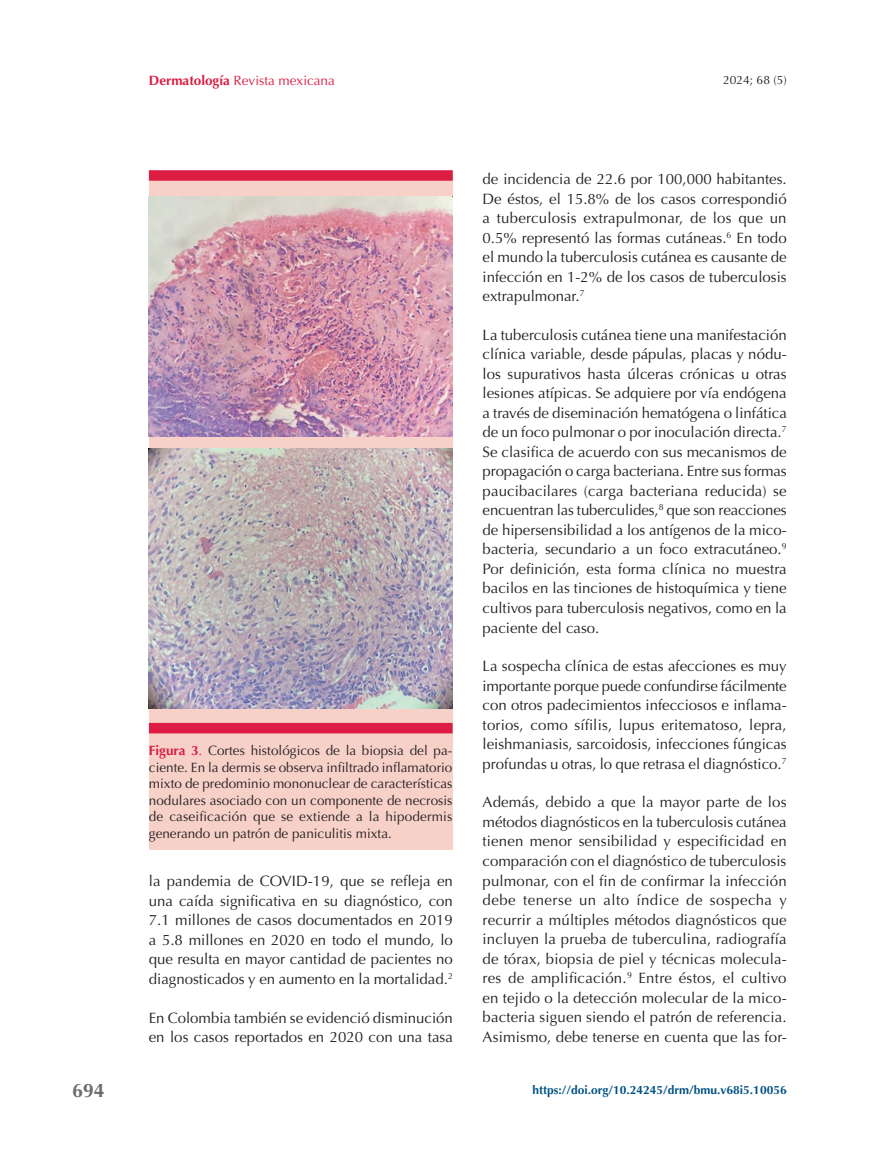
<style>
.page{position:relative;width:893px;height:1149px;background:#fff}
.page>*{position:absolute;margin:0;border:0;box-sizing:border-box;transform-origin:0 0}
.t1{font:700 19.5px "Optima";color:#6c6d70}
.t2{font:15px/19.5px "Optima";color:#231f20;text-align:justify}
.t3{font:13.5px/16.5px "Optima";color:#231f20;text-align:justify}
.t4{font:13.5px "Optima";color:#dc1c42}
.t5{font:700 12px "Optima";color:#025284}
.t6{font:12px "Optima";color:#231f20}
.s1{font-weight:700}
.s2{font-weight:700;color:#dc1c42}
.s3{color:#dc1c42}
</style>
<div class="page">
<div style="left:149px;top:175px;width:304px;height:674px;background:#f7d1c8"></div>
<div style="left:149px;top:722px;width:304px;height:11px;background:#dc1c42"></div>
<div style="left:149px;top:170px;width:304px;height:11px;background:#dc1c42"></div>
<img style="left:148px;top:196px;width:304px;height:240px">
<img style="left:149px;top:449px;width:304px;height:259px">
<h1 class="t1" style="left:72px;top:1079px;width:34px">694</h1>
<p class="t4" style="left:149px;top:73px;width:188px"><span class="s1">Dermatología</span> Revista mexicana</p>
<p class="t6" style="left:723px;top:73px;width:65px">2024; 68 (5)</p>
<p class="t3" style="left:149px;top:742px;width:305px"><span class="s2">Figura 3</span><span class="s3">.</span> Cortes histológicos de la biopsia del pa&shy;ciente. En la dermis se observa infiltrado inflamatorio mixto de predominio mononuclear de características nodulares asociado con un componente de necrosis de caseificación que se extiende a la hipodermis generando un patrón de paniculitis mixta.</p>
<p class="t2" style="left:149px;top:871px;width:306px">la pandemia de COVID-19, que se refleja en una caída significativa en su diagnóstico, con 7.1 millones de casos documentados en 2019 a 5.8 millones en 2020 en todo el mundo, lo que resulta en mayor cantidad de pacientes no diagnosticados y en aumento en la mortalidad.<sup>2</sup></p>
<p class="t2" style="left:149px;top:1007px;width:306px">En Colombia también se evidenció disminución en los casos reportados en 2020 con una tasa</p>
<p class="t2" style="left:483px;top:169px;width:306px">de incidencia de 22.6 por 100,000 habitantes.<br>De éstos, el 15.8% de los casos correspondió a tuberculosis extrapulmonar, de los que un 0.5% representó las formas cutáneas.<sup>6</sup> En todo el mundo la tuberculosis cutánea es causante de infección en 1-2% de los casos de tuberculosis extrapulmonar.<sup>7</sup></p>
<p class="t2" style="left:483px;top:325px;width:306px">La tuberculosis cutánea tiene una manifestación clínica variable, desde pápulas, placas y nódu&shy;los supurativos hasta úlceras crónicas u otras lesiones atípicas. Se adquiere por vía endógena a través de diseminación hematógena o linfática de un foco pulmonar o por inoculación directa.<sup>7<br></sup>Se clasifica de acuerdo con sus mecanismos de propagación o carga bacteriana. Entre sus formas paucibacilares (carga bacteriana reducida) se encuentran las tuberculides,<sup>8</sup> que son reacciones de hipersensibilidad a los antígenos de la mico&shy;bacteria, secundario a un foco extracutáneo.<sup>9<br></sup>Por definición, esta forma clínica no muestra bacilos en las tinciones de histoquímica y tiene cultivos para tuberculosis negativos, como en la paciente del caso.</p>
<p class="t2" style="left:483px;top:656px;width:306px">La sospecha clínica de estas afecciones es muy importante porque puede confundirse fácilmente con otros padecimientos infecciosos e inflama&shy;torios, como sífilis, lupus eritematoso, lepra, leishmaniasis, sarcoidosis, infecciones fúngicas profundas u otras, lo que retrasa el diagnóstico.<sup>7</sup></p>
<p class="t2" style="left:483px;top:792px;width:306px">Además, debido a que la mayor parte de los métodos diagnósticos en la tuberculosis cutánea tienen menor sensibilidad y especificidad en comparación con el diagnóstico de tuberculosis pulmonar, con el fin de confirmar la infección debe tenerse un alto índice de sospecha y recurrir a múltiples métodos diagnósticos que incluyen la prueba de tuberculina, radiografía de tórax, biopsia de piel y técnicas molecula&shy;res de amplificación.<sup>9</sup> Entre éstos, el cultivo en tejido o la detección molecular de la mico&shy;bacteria siguen siendo el patrón de referencia.<br>Asimismo, debe tenerse en cuenta que las for-</p>
<p class="t5" style="left:532px;top:1082px;width:256px">https://doi.org/10.24245/drm/bmu.v68i5.10056</p>
</div>
